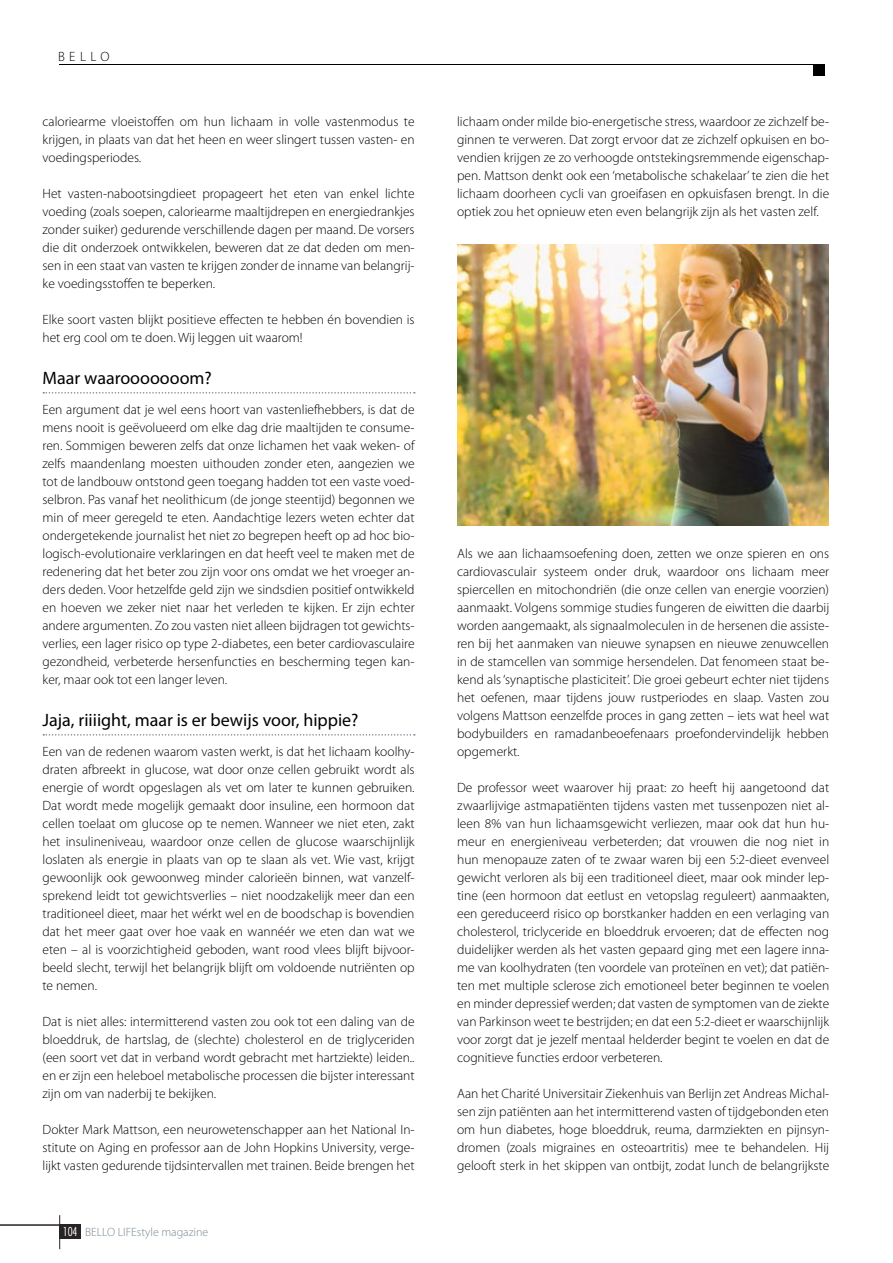
<style>
.page{position:relative;width:893px;height:1263px;background:#fff}
.page>*{position:absolute;margin:0;border:0;box-sizing:border-box;transform-origin:0 0}
.t1{font:18px "Myriad Pro";color:#000}
.t2{font:300 13.5px/18px "Myriad Pro";color:#000;text-align:justify}
.t3{font:300 12px "Myriad Pro";color:#798992}
.s1{font-family:"Futura Std";font-stretch:condensed;color:#fff}
</style>
<div class="page">
<svg style="left:43px;top:392px;width:372px;height:2px"></svg>
<svg style="left:43px;top:734px;width:372px;height:2px"></svg>
<img style="left:458px;top:245px;width:370px;height:280px">
<hr style="left:0;top:1224px;width:60px;height:2px;background:#272326">
<hr style="left:59px;top:1215px;width:1px;height:34px;background:#272326">
<div style="left:60px;top:1224px;width:21px;height:14px;background:#272326"></div>
<div style="left:813px;top:64px;width:12px;height:11px;background:#000"></div>
<hr style="left:59px;top:64px;width:766px;height:1px;background:#000">
<p class="t2" style="left:58px;top:47px;width:53px">BELLO</p>
<p class="t2" style="left:43px;top:112px;width:374px">caloriearme vloeistoffen om hun lichaam in volle vastenmodus te krijgen, in plaats van dat het heen en weer slingert tussen vasten- en voedingsperiodes.</p>
<p class="t2" style="left:43px;top:184px;width:374px">Het vasten-nabootsingdieet propageert het eten van enkel lichte voeding (zoals soepen, caloriearme maaltijdrepen en energiedrankjes zonder suiker) gedurende verschillende dagen per maand. De vorsers die dit onderzoek ontwikkelen, beweren dat ze dat deden om men&shy;sen in een staat van vasten te krijgen zonder de inname van belangrij&shy;ke voedingsstoffen te beperken.</p>
<p class="t2" style="left:43px;top:310px;width:374px">Elke soort vasten blijkt positieve effecten te hebben én bovendien is het erg cool om te doen. Wij leggen uit waarom!</p>
<h1 class="t1" style="left:43px;top:366px;width:171px">Maar waarooooooom?</h1>
<p class="t2" style="left:43px;top:400px;width:374px">Een argument dat je wel eens hoort van vastenliefhebbers, is dat de mens nooit is geëvolueerd om elke dag drie maaltijden te consume&shy;ren. Sommigen beweren zelfs dat onze lichamen het vaak weken- of zelfs maandenlang moesten uithouden zonder eten, aangezien we tot de landbouw ontstond geen toegang hadden tot een vaste voed&shy;selbron. Pas vanaf het neolithicum (de jonge steentijd) begonnen we min of meer geregeld te eten. Aandachtige lezers weten echter dat ondergetekende journalist het niet zo begrepen heeft op ad hoc bio&shy;logisch-evolutionaire verklaringen en dat heeft veel te maken met de redenering dat het beter zou zijn voor ons omdat we het vroeger an&shy;ders deden. Voor hetzelfde geld zijn we sindsdien positief ontwikkeld en hoeven we zeker niet naar het verleden te kijken. Er zijn echter andere argumenten. Zo zou vasten niet alleen bijdragen tot gewichts&shy;verlies, een lager risico op type 2-diabetes, een beter cardiovasculaire gezondheid, verbeterde hersenfuncties en bescherming tegen kan&shy;ker, maar ook tot een langer leven.</p>
<h1 class="t1" style="left:43px;top:708px;width:318px">Jaja, riiiight, maar is er bewijs voor, hippie?</h1>
<p class="t2" style="left:43px;top:742px;width:374px">Een van de redenen waarom vasten werkt, is dat het lichaam koolhy&shy;draten afbreekt in glucose, wat door onze cellen gebruikt wordt als energie of wordt opgeslagen als vet om later te kunnen gebruiken.<br>Dat wordt mede mogelijk gemaakt door insuline, een hormoon dat cellen toelaat om glucose op te nemen. Wanneer we niet eten, zakt het insulineniveau, waardoor onze cellen de glucose waarschijnlijk loslaten als energie in plaats van op te slaan als vet. Wie vast, krijgt gewoonlijk ook gewoonweg minder calorieën binnen, wat vanzelf&shy;sprekend leidt tot gewichtsverlies – niet noodzakelijk meer dan een traditioneel dieet, maar het wérkt wel en de boodschap is bovendien dat het meer gaat over hoe vaak en wannéér we eten dan wat we eten – al is voorzichtigheid geboden, want rood vlees blijft bijvoor&shy;beeld slecht, terwijl het belangrijk blijft om voldoende nutriënten op te nemen.</p>
<p class="t2" style="left:43px;top:1012px;width:374px">Dat is niet alles: intermitterend vasten zou ook tot een daling van de bloeddruk, de hartslag, de (slechte) cholesterol en de triglyceriden (een soort vet dat in verband wordt gebracht met hartziekte) leiden.. en er zijn een heleboel metabolische processen die bijster interessant zijn om van naderbij te bekijken.</p>
<p class="t2" style="left:43px;top:1120px;width:374px">Dokter Mark Mattson, een neurowetenschapper aan het National In&shy;stitute on Aging en professor aan de John Hopkins University, verge&shy;lijkt vasten gedurende tijdsintervallen met trainen. Beide brengen het</p>
<p class="t3" style="left:63px;top:1225px;width:147px"><span class="s1">104</span> BELLO LIFEstyle magazine</p>
<p class="t2" style="left:457px;top:112px;width:374px">lichaam onder milde bio-energetische stress, waardoor ze zichzelf be&shy;ginnen te verweren. Dat zorgt ervoor dat ze zichzelf opkuisen en bo&shy;vendien krijgen ze zo verhoogde ontstekingsremmende eigenschap&shy;pen. Mattson denkt ook een ‘metabolische schakelaar’ te zien die het lichaam doorheen cycli van groeifasen en opkuisfasen brengt. In die optiek zou het opnieuw eten even belangrijk zijn als het vasten zelf.</p>
<p class="t2" style="left:457px;top:544px;width:374px">Als we aan lichaamsoefening doen, zetten we onze spieren en ons cardiovasculair systeem onder druk, waardoor ons lichaam meer spiercellen en mitochondriën (die onze cellen van energie voorzien) aanmaakt. Volgens sommige studies fungeren de eiwitten die daarbij worden aangemaakt, als signaalmoleculen in de hersenen die assiste&shy;ren bij het aanmaken van nieuwe synapsen en nieuwe zenuwcellen in de stamcellen van sommige hersendelen. Dat fenomeen staat be&shy;kend als ‘synaptische plasticiteit’. Die groei gebeurt echter niet tijdens het oefenen, maar tijdens jouw rustperiodes en slaap. Vasten zou volgens Mattson eenzelfde proces in gang zetten – iets wat heel wat bodybuilders en ramadanbeoefenaars proefondervindelijk hebben opgemerkt.</p>
<p class="t2" style="left:457px;top:778px;width:374px">De professor weet waarover hij praat: zo heeft hij aangetoond dat zwaarlijvige astmapatiënten tijdens vasten met tussenpozen niet al&shy;leen 8% van hun lichaamsgewicht verliezen, maar ook dat hun hu&shy;meur en energieniveau verbeterden; dat vrouwen die nog niet in hun menopauze zaten of te zwaar waren bij een 5:2-dieet evenveel gewicht verloren als bij een traditioneel dieet, maar ook minder lep&shy;tine (een hormoon dat eetlust en vetopslag reguleert) aanmaakten, een gereduceerd risico op borstkanker hadden en een verlaging van cholesterol, triclyceride en bloeddruk ervoeren; dat de effecten nog duidelijker werden als het vasten gepaard ging met een lagere inna&shy;me van koolhydraten (ten voordele van proteïnen en vet); dat patiën&shy;ten met multiple sclerose zich emotioneel beter beginnen te voelen en minder depressief werden; dat vasten de symptomen van de ziekte van Parkinson weet te bestrijden; en dat een 5:2-dieet er waarschijnlijk voor zorgt dat je jezelf mentaal helderder begint te voelen en dat de cognitieve functies erdoor verbeteren.</p>
<p class="t2" style="left:457px;top:1084px;width:374px">Aan het Charité Universitair Ziekenhuis van Berlijn zet Andreas Michal&shy;sen zijn patiënten aan het intermitterend vasten of tijdgebonden eten om hun diabetes, hoge bloeddruk, reuma, darmziekten en pijnsyn&shy;dromen (zoals migraines en osteoartritis) mee te behandelen. Hij gelooft sterk in het skippen van ontbijt, zodat lunch de belangrijkste</p>
</div>
